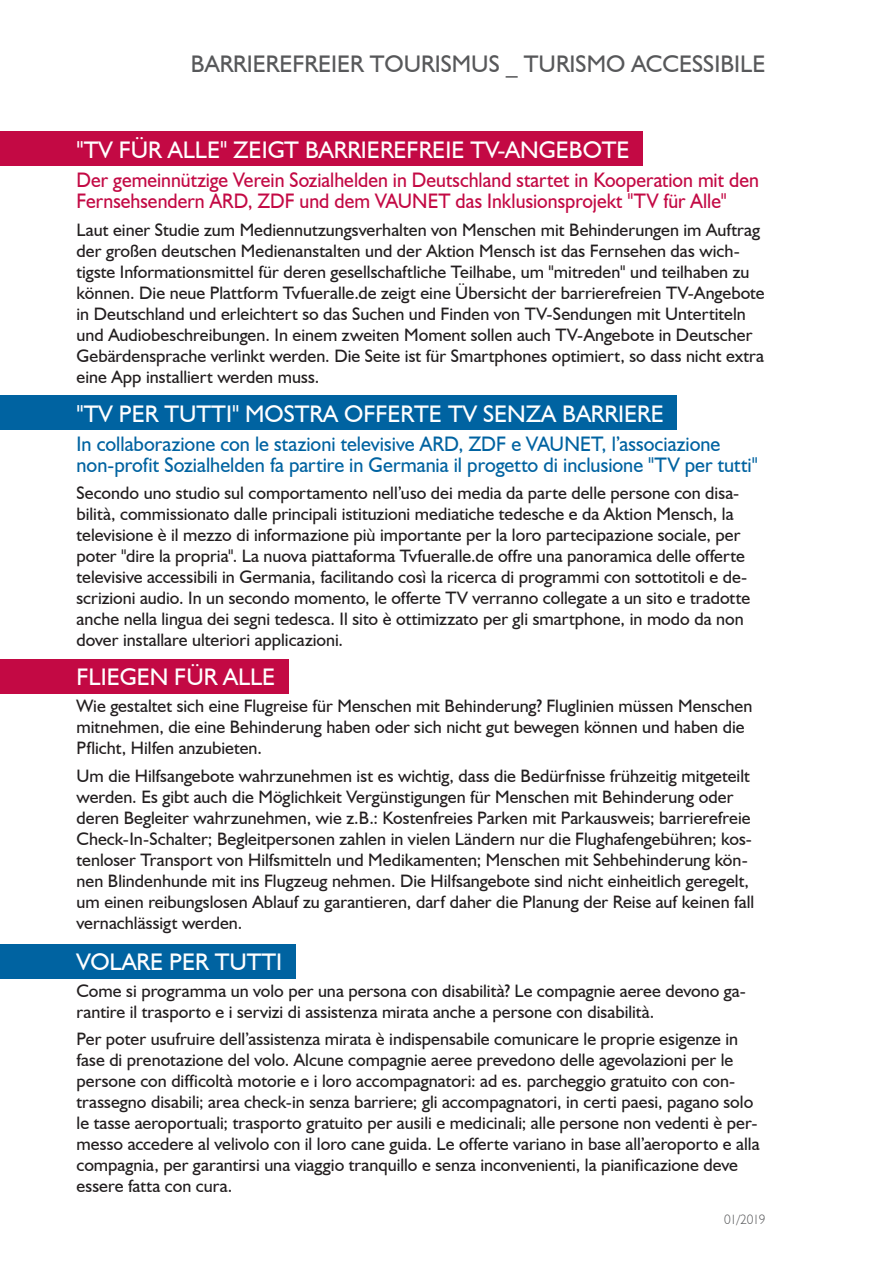
<style>
.page{position:relative;width:893px;height:1263px;background:#fff}
.page>*{position:absolute;margin:0;border:0;box-sizing:border-box;transform-origin:0 0}
.t1{font:24px "Humanist 521 BT";color:#fff}
.t2{font:24px "Humanist 521 BT";color:#57585a}
.t3{font:21px/21px "Humanist 521 BT";color:#0063a1;scale:.96 1}
.t4{font:21px/21px "Humanist 521 BT";color:#c30944;scale:.94 1}
.t5{font:18px/21px "Humanist 521 BT";color:#231f20}
.t6{font:300 13.5px "Humanist 521 BT";letter-spacing:-.045em;color:#57585a}
</style>
<div class="page">
<div style="left:0;top:132px;width:642px;height:34px;background:#c30944"></div>
<div style="left:0;top:395px;width:676px;height:34px;background:#0063a1"></div>
<div style="left:0;top:659px;width:288px;height:34px;background:#c30944"></div>
<div style="left:0;top:944px;width:295px;height:34px;background:#0063a1"></div>
<p class="t2" style="left:191px;top:49px;width:576px">BARRIEREFREIER TOURISMUS _ TURISMO ACCESSIBILE</p>
<p class="t1" style="left:77px;top:135px;width:555px">"TV FÜR ALLE" ZEIGT BARRIEREFREIE TV-ANGEBOTE</p>
<p class="t4" style="left:77px;top:169px;width:727px">Der gemeinnützige Verein Sozialhelden in Deutschland startet in Kooperation mit den<br>Fernsehsendern ARD, ZDF und dem VAUNET das Inklusionsprojekt "TV für Alle"</p>
<p class="t5" style="left:77px;top:218px;width:690px">Laut einer Studie zum Mediennutzungsverhalten von Menschen mit Behinderungen im Auftrag der großen deutschen Medienanstalten und der Aktion Mensch ist das Fernsehen das wich&shy;tigste Informationsmittel für deren gesellschaftliche Teilhabe, um "mitreden" und teilhaben zu können. Die neue Plattform Tvfueralle.de zeigt eine Übersicht der barrierefreien TV-Angebote in Deutschland und erleichtert so das Suchen und Finden von TV-Sendungen mit Untertiteln und Audiobeschreibungen. In einem zweiten Moment sollen auch TV-Angebote in Deutscher Gebärdensprache verlinkt werden. Die Seite ist für Smartphones optimiert, so dass nicht extra eine App installiert werden muss.</p>
<p class="t1" style="left:77px;top:399px;width:589px">"TV PER TUTTI" MOSTRA OFFERTE TV SENZA BARRIERE</p>
<p class="t3" style="left:77px;top:433px;width:711px">In collaborazione con le stazioni televisive ARD, ZDF e VAUNET, l’associazione non-profit Sozialhelden fa partire in Germania il progetto di inclusione "TV per tutti"</p>
<p class="t5" style="left:77px;top:482px;width:675px">Secondo uno studio sul comportamento nell’uso dei media da parte delle persone con disa&shy;bilità, commissionato dalle principali istituzioni mediatiche tedesche e da Aktion Mensch, la televisione è il mezzo di informazione più importante per la loro partecipazione sociale, per poter "dire la propria". La nuova piattaforma Tvfueralle.de offre una panoramica delle offerte televisive accessibili in Germania, facilitando così la ricerca di programmi con sottotitoli e de&shy;scrizioni audio. In un secondo momento, le offerte TV verranno collegate a un sito e tradotte anche nella lingua dei segni tedesca. Il sito è ottimizzato per gli smartphone, in modo da non dover installare ulteriori applicazioni.</p>
<p class="t1" style="left:77px;top:662px;width:200px">FLIEGEN FÜR ALLE</p>
<p class="t5" style="left:77px;top:695px;width:677px">Wie gestaltet sich eine Flugreise für Menschen mit Behinderung? Fluglinien müssen Menschen mitnehmen, die eine Behinderung haben oder sich nicht gut bewegen können und haben die<br>Pflicht, Hilfen anzubieten.</p>
<p class="t5" style="left:77px;top:764px;width:679px">Um die Hilfsangebote wahrzunehmen ist es wichtig, dass die Bedürfnisse frühzeitig mitgeteilt werden. Es gibt auch die Möglichkeit Vergünstigungen für Menschen mit Behinderung oder deren Begleiter wahrzunehmen, wie z.B.: Kostenfreies Parken mit Parkausweis; barrierefreie Check-In-Schalter; Begleitpersonen zahlen in vielen Ländern nur die Flughafengebühren; kos&shy;tenloser Transport von Hilfsmitteln und Medikamenten; Menschen mit Sehbehinderung kön&shy;nen Blindenhunde mit ins Flugzeug nehmen. Die Hilfsangebote sind nicht einheitlich geregelt, um einen reibungslosen Ablauf zu garantieren, darf daher die Planung der Reise auf keinen fall vernachlässigt werden.</p>
<p class="t1" style="left:77px;top:947px;width:207px">VOLARE PER TUTTI</p>
<p class="t5" style="left:77px;top:980px;width:671px">Come si programma un volo per una persona con disabilità? Le compagnie aeree devono ga&shy;rantire il trasporto e i servizi di assistenza mirata anche a persone con disabilità.</p>
<p class="t5" style="left:77px;top:1028px;width:684px">Per poter usufruire dell’assistenza mirata è indispensabile comunicare le proprie esigenze in fase di prenotazione del volo. Alcune compagnie aeree prevedono delle agevolazioni per le persone con difficoltà motorie e i loro accompagnatori: ad es. parcheggio gratuito con con&shy;trassegno disabili; area check-in senza barriere; gli accompagnatori, in certi paesi, pagano solo le tasse aeroportuali; trasporto gratuito per ausili e medicinali; alle persone non vedenti è per&shy;messo accedere al velivolo con il loro cane guida. Le offerte variano in base all’aeroporto e alla compagnia, per garantirsi una viaggio tranquillo e senza inconvenienti, la pianificazione deve essere fatta con cura.</p>
<p class="t6" style="left:724px;top:1211px;width:43px">01/2019</p>
</div>
